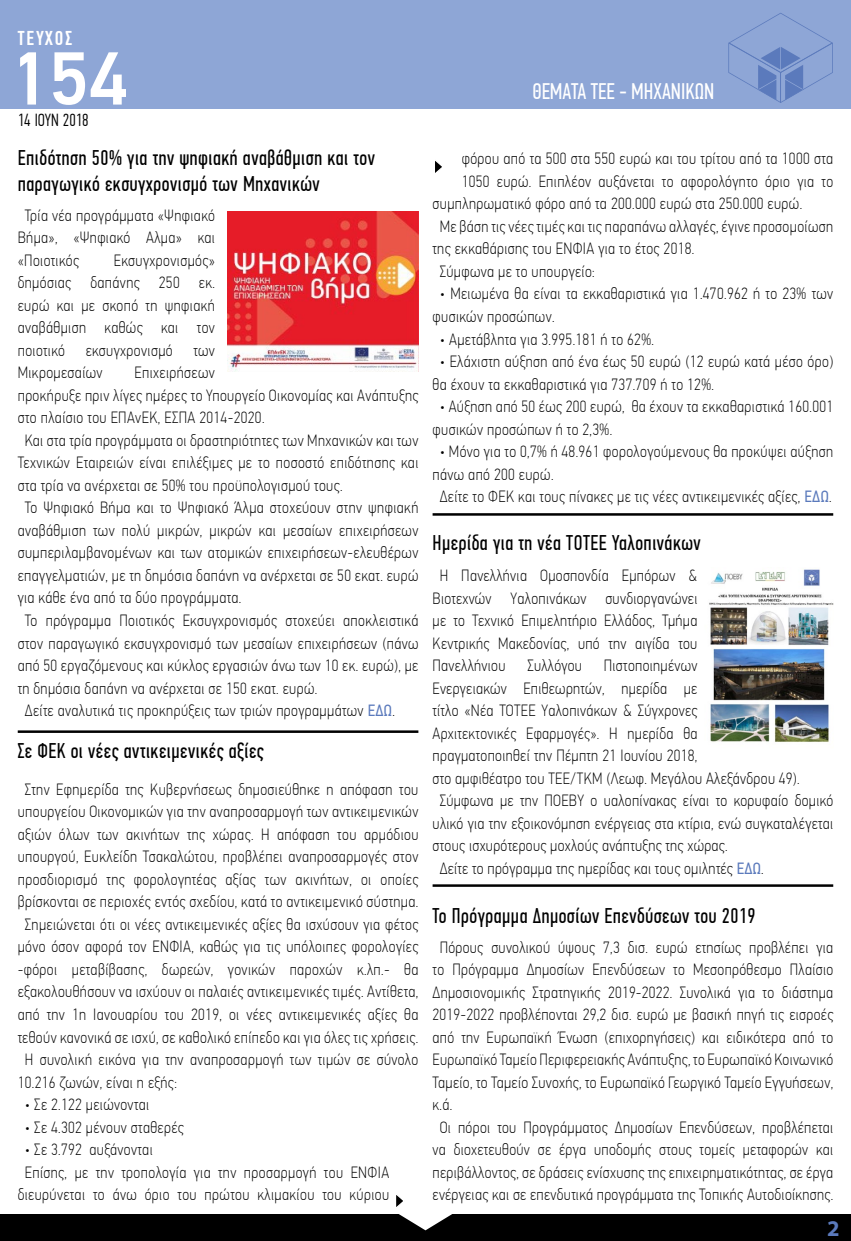
<style>
.page{position:relative;width:851px;height:1241px;background:#fff}
.page>*{position:absolute;margin:0;border:0;box-sizing:border-box;transform-origin:0 0}
.t1{font:500 75px "PF Din Text Pro";color:#fff}
.t2{font:22.5px "PF Din Text Comp Pro";color:#fff}
.t3{font:700 22.5px "Myriad Pro";color:#5b7abc}
.t4{font:21.25px/25.5px "PF Din Text Comp Pro";letter-spacing:.025em;color:#000}
.t5{font:500 20px "PF Din Text Comp Pro";letter-spacing:.1em;color:#fff}
.t6{font:300 17.5px "PF Din Text Comp Pro";color:#000}
.t7{font:100 16.25px/22.5px "PF Din Text Cond Pro";letter-spacing:.025em;color:#000;text-align:justify}
.s1{font-weight:400;color:#5b7abc}
</style>
<div class="page">
<div style="left:0;top:0;width:850px;height:108px;background:#8ea6d6"></div>
<div style="left:0;top:1214px;width:850px;height:26px;background:#000"></div>
<svg style="left:728px;top:13px;width:104px;height:90px"></svg>
<hr style="left:18px;top:730px;width:400px;height:2px;background:#000">
<hr style="left:432px;top:513px;width:401px;height:2px;background:#000">
<hr style="left:432px;top:884px;width:401px;height:2px;background:#000">
<img style="left:709px;top:569px;width:124px;height:173px">
<svg style="left:396px;top:1195px;width:56px;height:35px"></svg>
<svg style="left:435px;top:161px;width:7px;height:12px"></svg>
<img style="left:227px;top:212px;width:191px;height:159px">
<p class="t5" style="left:18px;top:27px;width:56px">ΤΕΥΧΟΣ</p>
<h1 class="t1" style="left:10px;top:34px;width:120px">154</h1>
<p class="t6" style="left:18px;top:110px;width:72px">14 ΙΟΥΝ 2018</p>
<h2 class="t2" style="left:532px;top:78px;width:183px">ΘΕΜΑΤΑ ΤΕΕ - ΜΗΧΑΝΙΚΩΝ</h2>
<h3 class="t4" style="left:18px;top:146px;width:358px">Επιδότηση 50% για την ψηφιακή αναβάθμιση και τον παραγωγικό εκσυγχρονισμό των Μηχανικών</h3>
<p class="t7" style="left:461px;top:147px;width:373px">φόρου από τα 500 στα 550 ευρώ και του τρίτου από τα 1000 στα</p>
<p class="t7" style="left:461px;top:170px;width:373px">1050 ευρώ. Επιπλέον αυξάνεται το αφορολόγητο όριο για το</p>
<p class="t7" style="left:432px;top:192px;width:371px">συμπληρωματικό φόρο από τα 200.000 ευρώ στα 250.000 ευρώ.</p>
<p class="t7" style="left:439px;top:215px;width:395px">Με βάση τις νέες τιμές και τις παραπάνω αλλαγές, έγινε προσομοίωση</p>
<p class="t7" style="left:432px;top:237px;width:263px">της εκκαθάρισης του ΕΝΦΙΑ για το έτος 2018.</p>
<p class="t7" style="left:439px;top:260px;width:157px">Σύμφωνα με το υπουργείο:</p>
<p class="t7" style="left:432px;top:282px;width:402px;text-indent:7px">• Μειωμένα θα είναι τα εκκαθαριστικά για 1.470.962 ή το 23% των φυσικών προσώπων.</p>
<p class="t7" style="left:439px;top:327px;width:216px">• Αμετάβλητα για 3.995.181 ή το 62%.</p>
<p class="t7" style="left:432px;top:350px;width:402px;text-indent:7px">• Ελάχιστη αύξηση από ένα έως 50 ευρώ (12 ευρώ κατά μέσο όρο) θα έχουν τα εκκαθαριστικά για 737.709 ή το 12%.</p>
<p class="t7" style="left:432px;top:395px;width:402px;text-indent:7px">• Αύξηση από 50 έως 200 ευρώ, θα έχουν τα εκκαθαριστικά 160.001 φυσικών προσώπων ή το 2,3%.</p>
<p class="t7" style="left:439px;top:440px;width:395px">• Μόνο για το 0,7% ή 48.961 φορολογούμενους θα προκύψει αύξηση</p>
<p class="t7" style="left:432px;top:462px;width:122px">πάνω από 200 ευρώ.</p>
<p class="t7" style="left:439px;top:485px;width:393px">Δείτε το ΦΕΚ και τους πίνακες με τις νέες αντικειμενικές αξίες, <span class="s1">ΕΔΩ</span>.</p>
<p class="t7" style="left:18px;top:204px;width:199px;text-indent:7px">Τρία νέα προγράμματα «Ψηφιακό Βήμα», «Ψηφιακό Αλμα» και «Ποιοτικός</p>
<p class="t7" style="left:18px;top:249px;width:199px;text-indent:96px">Εκσυγχρονισμός» δημόσιας δαπάνης 250 εκ. ευρώ και με σκοπό τη ψηφιακή αναβάθμιση καθώς και τον ποιοτικό</p>
<p class="t7" style="left:86px;top:339px;width:88px">εκσυγχρονισμό</p>
<p class="t7" style="left:193px;top:339px;width:23px">των</p>
<p class="t7" style="left:18px;top:361px;width:86px">Μικρομεσαίων</p>
<p class="t7" style="left:134px;top:361px;width:82px">Επιχειρήσεων</p>
<p class="t7" style="left:18px;top:384px;width:402px">προκήρυξε πριν λίγες ημέρες το Υπουργείο Οικονομίας και Ανάπτυξης</p>
<p class="t7" style="left:18px;top:406px;width:248px">στο πλαίσιο του ΕΠΑνΕΚ, ΕΣΠΑ 2014-2020.</p>
<p class="t7" style="left:25px;top:429px;width:395px">Και στα τρία προγράμματα οι δραστηριότητες των Μηχανικών και των</p>
<p class="t7" style="left:18px;top:451px;width:402px">Τεχνικών Εταιρειών είναι επιλέξιμες με το ποσοστό επιδότησης και</p>
<p class="t7" style="left:18px;top:474px;width:326px">στα τρία να ανέρχεται σε 50% του προϋπολογισμού τους.</p>
<p class="t7" style="left:25px;top:496px;width:395px">Το Ψηφιακό Βήμα και το Ψηφιακό Άλμα στοχεύουν στην ψηφιακή</p>
<p class="t7" style="left:18px;top:519px;width:402px">αναβάθμιση των πολύ μικρών, μικρών και μεσαίων επιχειρήσεων</p>
<p class="t7" style="left:18px;top:541px;width:402px">συμπεριλαμβανομένων και των ατομικών επιχειρήσεων-ελευθέρων</p>
<p class="t7" style="left:18px;top:564px;width:402px">επαγγελματιών, με τη δημόσια δαπάνη να ανέρχεται σε 50 εκατ. ευρώ</p>
<p class="t7" style="left:18px;top:586px;width:225px">για κάθε ένα από τα δύο προγράμματα.</p>
<p class="t7" style="left:25px;top:609px;width:395px">Το πρόγραμμα Ποιοτικός Εκσυγχρονισμός στοχεύει αποκλειστικά</p>
<p class="t7" style="left:18px;top:631px;width:402px">στον παραγωγικό εκσυγχρονισμό των μεσαίων επιχειρήσεων (πάνω</p>
<p class="t7" style="left:18px;top:654px;width:402px">από 50 εργαζόμενους και κύκλος εργασιών άνω των 10 εκ. ευρώ), με</p>
<p class="t7" style="left:18px;top:676px;width:301px">τη δημόσια δαπάνη να ανέρχεται σε 150 εκατ. ευρώ.</p>
<p class="t7" style="left:25px;top:699px;width:371px">Δείτε αναλυτικά τις προκηρύξεις των τριών προγραμμάτων <span class="s1">ΕΔΩ</span>.</p>
<h3 class="t4" style="left:432px;top:529px;width:269px">Ημερίδα για τη νέα ΤΟΤΕΕ Υαλοπινάκων</h3>
<p class="t7" style="left:432px;top:564px;width:266px;text-indent:7px">Η Πανελλήνια Ομοσπονδία Εμπόρων &amp; Βιοτεχνών Υαλοπινάκων συνδιοργανώνει με το Τεχνικό Επιμελητήριο Ελλάδος, Τμήμα Κεντρικής Μακεδονίας, υπό την αιγίδα του Πανελλήνιου</p>
<p class="t7" style="left:527px;top:654px;width:56px">Συλλόγου</p>
<p class="t7" style="left:603px;top:654px;width:95px">Πιστοποιημένων</p>
<p class="t7" style="left:432px;top:676px;width:266px">Ενεργειακών Επιθεωρητών, ημερίδα με</p>
<p class="t7" style="left:432px;top:699px;width:266px">τίτλο «Νέα ΤΟΤΕΕ Υαλοπινάκων &amp; Σύγχρονες</p>
<p class="t7" style="left:432px;top:721px;width:266px">Αρχιτεκτονικές Εφαρμογές». Η ημερίδα θα</p>
<p class="t7" style="left:432px;top:744px;width:266px">πραγματοποιηθεί την Πέμπτη 21 Ιουνίου 2018,</p>
<p class="t7" style="left:432px;top:766px;width:368px">στο αμφιθέατρο του ΤΕΕ/ΤΚΜ (Λεωφ. Μεγάλου Αλεξάνδρου 49).</p>
<p class="t7" style="left:439px;top:789px;width:395px">Σύμφωνα με την ΠΟΕΒΥ ο υαλοπίνακας είναι το κορυφαίο δομικό</p>
<p class="t7" style="left:432px;top:811px;width:402px">υλικό για την εξοικονόμηση ενέργειας στα κτίρια, ενώ συγκαταλέγεται</p>
<p class="t7" style="left:432px;top:834px;width:296px">στους ισχυρότερους μοχλούς ανάπτυξης της χώρας.</p>
<p class="t7" style="left:439px;top:856px;width:325px">Δείτε το πρόγραμμα της ημερίδας και τους ομιλητές <span class="s1">ΕΔΩ</span>.</p>
<h3 class="t4" style="left:18px;top:738px;width:248px">Σε ΦΕΚ οι νέες αντικειμενικές αξίες</h3>
<p class="t7" style="left:25px;top:777px;width:395px">Στην Εφημερίδα της Κυβερνήσεως δημοσιεύθηκε η απόφαση του</p>
<p class="t7" style="left:18px;top:800px;width:402px">υπουργείου Οικονομικών για την αναπροσαρμογή των αντικειμενικών</p>
<p class="t7" style="left:18px;top:822px;width:402px">αξιών όλων των ακινήτων της χώρας. Η απόφαση του αρμόδιου</p>
<p class="t7" style="left:18px;top:845px;width:402px">υπουργού, Ευκλείδη Τσακαλώτου, προβλέπει αναπροσαρμογές στον</p>
<p class="t7" style="left:18px;top:867px;width:402px">προσδιορισμό της φορολογητέας αξίας των ακινήτων, οι οποίες</p>
<p class="t7" style="left:18px;top:890px;width:402px">βρίσκονται σε περιοχές εντός σχεδίου, κατά το αντικειμενικό σύστημα.</p>
<p class="t7" style="left:25px;top:912px;width:395px">Σημειώνεται ότι οι νέες αντικειμενικές αξίες θα ισχύσουν για φέτος</p>
<p class="t7" style="left:18px;top:935px;width:402px">μόνο όσον αφορά τον ΕΝΦΙΑ, καθώς για τις υπόλοιπες φορολογίες</p>
<p class="t7" style="left:18px;top:957px;width:402px">-φόροι μεταβίβασης, δωρεών, γονικών παροχών κ.λπ.- θα</p>
<p class="t7" style="left:18px;top:980px;width:402px">εξακολουθήσουν να ισχύουν οι παλαιές αντικειμενικές τιμές. Αντίθετα,</p>
<p class="t7" style="left:18px;top:1002px;width:402px">από την 1η Ιανουαρίου του 2019, οι νέες αντικειμενικές αξίες θα</p>
<p class="t7" style="left:18px;top:1025px;width:402px">τεθούν κανονικά σε ισχύ, σε καθολικό επίπεδο και για όλες τις χρήσεις.</p>
<p class="t7" style="left:25px;top:1047px;width:395px">Η συνολική εικόνα για την αναπροσαρμογή των τιμών σε σύνολο</p>
<p class="t7" style="left:18px;top:1070px;width:161px">10.216 ζωνών, είναι η εξής:</p>
<p class="t7" style="left:25px;top:1092px;width:126px">• Σε 2.122 μειώνονται</p>
<p class="t7" style="left:25px;top:1115px;width:160px">• Σε 4.302 μένουν σταθερές</p>
<p class="t7" style="left:25px;top:1137px;width:129px">• Σε 3.792 αυξάνονται</p>
<p class="t7" style="left:25px;top:1160px;width:366px">Επίσης, με την τροπολογία για την προσαρμογή του ΕΝΦΙΑ</p>
<p class="t7" style="left:18px;top:1182px;width:373px">διευρύνεται το άνω όριο του πρώτου κλιμακίου του κύριου</p>
<h3 class="t4" style="left:432px;top:902px;width:324px">Το Πρόγραμμα Δημοσίων Επενδύσεων του 2019</h3>
<p class="t7" style="left:439px;top:935px;width:395px">Πόρους συνολικού ύψους 7,3 δισ. ευρώ ετησίως προβλέπει για</p>
<p class="t7" style="left:432px;top:958px;width:402px">το Πρόγραμμα Δημοσίων Επενδύσεων το Μεσοπρόθεσμο Πλαίσιο</p>
<p class="t7" style="left:432px;top:980px;width:402px">Δημοσιονομικής Στρατηγικής 2019-2022. Συνολικά για το διάστημα</p>
<p class="t7" style="left:432px;top:1003px;width:402px">2019-2022 προβλέπονται 29,2 δισ. ευρώ με βασική πηγή τις εισροές</p>
<p class="t7" style="left:432px;top:1025px;width:402px">από την Ευρωπαϊκή Ένωση (επιχορηγήσεις) και ειδικότερα από το</p>
<p class="t7" style="left:432px;top:1048px;width:402px">Ευρωπαϊκό Ταμείο Περιφερειακής Ανάπτυξης, το Ευρωπαϊκό Κοινωνικό</p>
<p class="t7" style="left:432px;top:1070px;width:402px">Ταμείο, το Ταμείο Συνοχής, το Ευρωπαϊκό Γεωργικό Ταμείο Εγγυήσεων,</p>
<p class="t7" style="left:432px;top:1093px;width:21px">κ.ά.</p>
<p class="t7" style="left:439px;top:1115px;width:395px">Οι πόροι του Προγράμματος Δημοσίων Επενδύσεων, προβλέπεται</p>
<p class="t7" style="left:432px;top:1138px;width:402px">να διοχετευθούν σε έργα υποδομής στους τομείς μεταφορών και</p>
<p class="t7" style="left:432px;top:1160px;width:402px">περιβάλλοντος, σε δράσεις ενίσχυσης της επιχειρηματικότητας, σε έργα</p>
<p class="t7" style="left:432px;top:1183px;width:402px">ενέργειας και σε επενδυτικά προγράμματα της Τοπικής Αυτοδιοίκησης.</p>
<h2 class="t3" style="left:826px;top:1213px;width:14px">2</h2>
</div>
